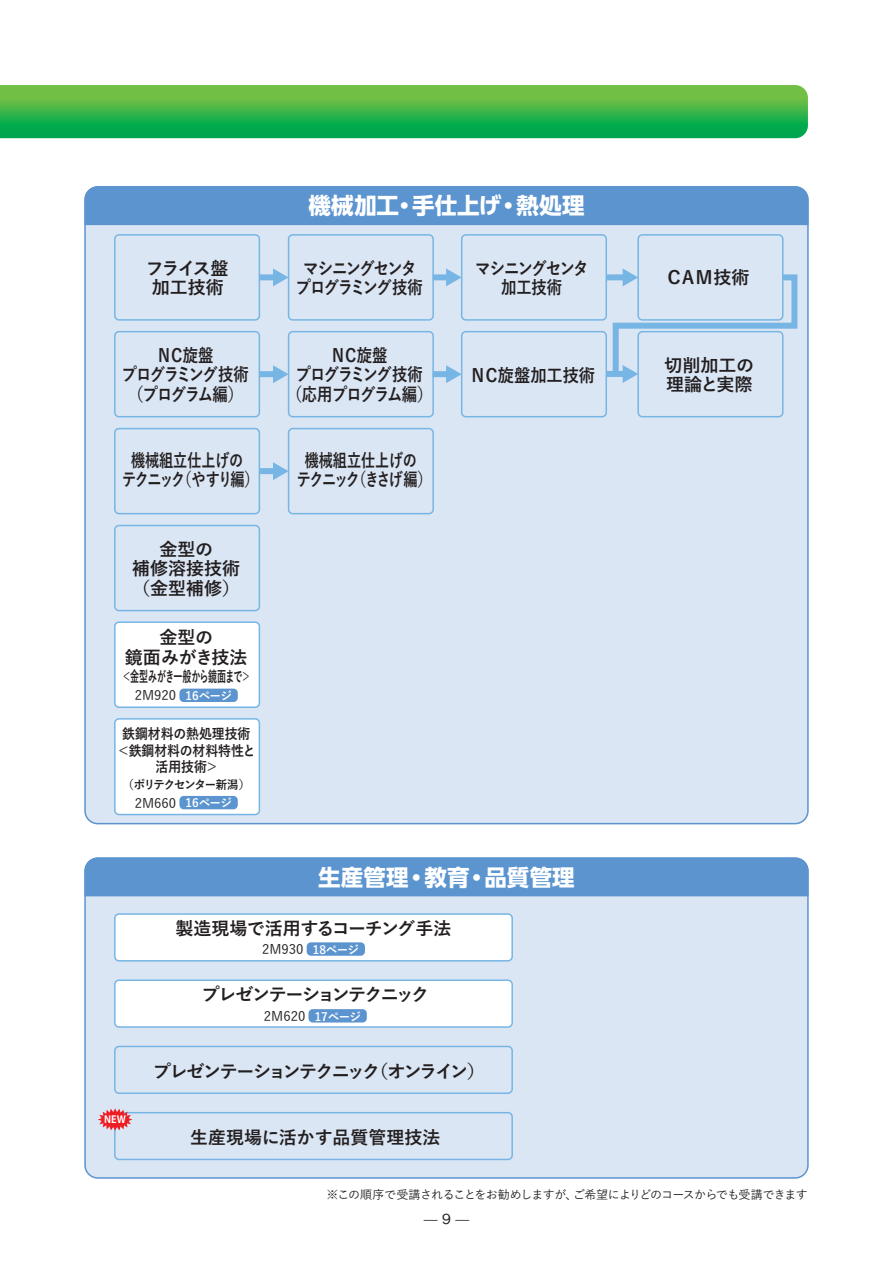
<style>
.page{position:relative;width:893px;height:1263px;background:#fff}
.page>*{position:absolute;margin:0;border:0;box-sizing:border-box;transform-origin:0 0}
.t1{font:700 22.5px "UD Shin Go Pro";letter-spacing:.005em;color:#fff}
.t2{font:700 18px/19.5px "Yu Go";letter-spacing:-.095em;color:#231f20;text-align:center;scale:.85 1}
.t3{font:700 18px/19.5px "Yu Go";color:#231f20}
.t4{font:700 18px/19.5px "Yu Go";letter-spacing:-.015em;color:#231f20;text-align:center;scale:.78 1}
.t5{font:700 18px/19.5px "Yu Go";letter-spacing:-.005em;color:#231f20;text-align:center}
.t6{font:700 18px "Yu Go";letter-spacing:-.095em;color:#231f20}
.t7{font:700 18px/19.5px "Yu Go";letter-spacing:-.1em;color:#231f20;text-align:center;scale:.85 1}
.t8{font:700 18px "Yu Go";letter-spacing:-.08em;color:#231f20}
.t9{font:700 18px/19.5px "Yu Go";letter-spacing:-.06em;color:#231f20;text-align:center;scale:.85 1}
.t10{font:700 18px/19.5px "Yu Go";letter-spacing:-.025em;color:#231f20;text-align:center}
.t11{font:700 18px "Yu Go";color:#231f20;scale:.9 1}
.t12{font:700 18px "Yu Go";letter-spacing:-.06em;color:#231f20}
.t13{font:700 15px "Yu Go";letter-spacing:-.035em;color:#231f20;scale:.6 1}
.t14{font:700 14.25px/16.2px "Yu Go";color:#231f20;text-align:center;scale:.9 1}
.t15{font:13.8px "Gothic BBB Pro Mediu 1";color:#231f20}
.t16{font:500 13.2px "Yu Go";color:#231f20}
.t17{font:500 12px "Yu Go";letter-spacing:-.055em;color:#231f20}
.t18{font:700 12px "Yu Go";letter-spacing:-.1em;color:#231f20;scale:.95 1}
.t19{font:700 9.9px "Koz Go Pro";color:#fff}
.s1{font-weight:700;font-size:11.55px;color:#fff}
</style>
<div class="page">
<div style="left:85px;top:858px;width:723px;height:320px;background:#dbe6f4;border-radius:13px"></div>
<div style="left:85px;top:858px;width:723px;height:39px;background:#5b94cf"></div>
<div style="left:85px;top:187px;width:723px;height:637px;background:#dbe6f4;border-radius:13px"></div>
<div style="left:85px;top:186px;width:723px;height:40px;background:#5b94cf"></div>
<div style="left:115px;top:914px;width:397px;height:47px;background:#fff;border-radius:4px"></div>
<div style="left:114px;top:913px;width:399px;height:48px;border:2px solid #77b6e4;border-radius:4px"></div>
<div style="left:307px;top:942px;width:58px;height:14px;background:#5b94cf;border-radius:4px"></div>
<div style="left:115px;top:980px;width:397px;height:47px;background:#fff;border-radius:4px"></div>
<div style="left:114px;top:979px;width:399px;height:49px;border:2px solid #77b6e4;border-radius:4px"></div>
<div style="left:308px;top:1009px;width:59px;height:13px;background:#5b94cf;border-radius:4px"></div>
<div style="left:114px;top:1112px;width:399px;height:48px;border:2px solid #77b6e4;border-radius:4px"></div>
<div style="left:114px;top:234px;width:146px;height:87px;border:2px solid #77b6e4;border-radius:4px"></div>
<div style="left:114px;top:331px;width:146px;height:86px;border:2px solid #77b6e4;border-radius:4px"></div>
<div style="left:114px;top:525px;width:146px;height:86px;border:2px solid #77b6e4;border-radius:4px"></div>
<div style="left:115px;top:719px;width:144px;height:95px;background:#fff;border-radius:4px"></div>
<div style="left:114px;top:718px;width:146px;height:97px;border:2px solid #77b6e4;border-radius:4px"></div>
<div style="left:115px;top:622px;width:144px;height:85px;background:#fff;border-radius:4px"></div>
<div style="left:114px;top:621px;width:146px;height:87px;border:2px solid #77b6e4;border-radius:4px"></div>
<div style="left:114px;top:1046px;width:399px;height:48px;border:2px solid #77b6e4;border-radius:4px"></div>
<div style="left:259px;top:274px;width:17px;height:6px;background:#77b6e4"></div>
<svg style="left:273px;top:268px;width:15px;height:18px"></svg>
<div style="left:259px;top:371px;width:17px;height:6px;background:#77b6e4"></div>
<svg style="left:273px;top:365px;width:15px;height:18px"></svg>
<div style="left:259px;top:468px;width:17px;height:6px;background:#77b6e4"></div>
<svg style="left:273px;top:462px;width:15px;height:18px"></svg>
<div style="left:288px;top:234px;width:146px;height:87px;border:2px solid #77b6e4;border-radius:4px"></div>
<div style="left:288px;top:331px;width:146px;height:86px;border:2px solid #77b6e4;border-radius:4px"></div>
<div style="left:433px;top:274px;width:16px;height:6px;background:#77b6e4"></div>
<svg style="left:446px;top:268px;width:15px;height:18px"></svg>
<div style="left:433px;top:371px;width:16px;height:6px;background:#77b6e4"></div>
<svg style="left:446px;top:365px;width:15px;height:18px"></svg>
<div style="left:461px;top:234px;width:146px;height:87px;border:2px solid #77b6e4;border-radius:4px"></div>
<div style="left:461px;top:331px;width:146px;height:86px;border:2px solid #77b6e4;border-radius:4px"></div>
<div style="left:637px;top:331px;width:146px;height:86px;border:2px solid #77b6e4;border-radius:4px"></div>
<div style="left:637px;top:234px;width:146px;height:87px;border:2px solid #77b6e4;border-radius:4px"></div>
<div style="left:606px;top:371px;width:19px;height:6px;background:#77b6e4"></div>
<div style="left:606px;top:274px;width:19px;height:6px;background:#77b6e4"></div>
<svg style="left:610px;top:268px;width:188px;height:115px"></svg>
<svg style="left:0;top:85px;width:808px;height:53px"></svg>
<div style="left:114px;top:428px;width:146px;height:86px;border:2px solid #77b6e4;border-radius:4px"></div>
<div style="left:288px;top:428px;width:146px;height:86px;border:2px solid #77b6e4;border-radius:4px"></div>
<div style="left:179px;top:689px;width:59px;height:13px;background:#5b94cf;border-radius:4px"></div>
<svg style="left:98px;top:1108px;width:34px;height:23px"></svg>
<div style="left:179px;top:796px;width:59px;height:13px;background:#5b94cf;border-radius:4px"></div>
<p class="t1" style="left:308px;top:187px;width:278px">機械加工・手仕上げ・熱処理</p>
<p class="t10" style="left:146px;top:259px;width:84px">フライス盤加工技術</p>
<p class="t7" style="left:296px;top:259px;width:151px">マシニングセンタプログラミング技術</p>
<p class="t9" style="left:475px;top:259px;width:135px">マシニングセンタ加工技術</p>
<p class="t12" style="left:665px;top:268px;width:86px">ＣＡＭ技術</p>
<p class="t2" style="left:122px;top:346px;width:151px">ＮＣ旋盤<br>プログラミング技術（プログラム編）</p>
<p class="t2" style="left:287px;top:346px;width:173px">ＮＣ旋盤<br>プログラミング技術（応用プログラム編）</p>
<p class="t4" style="left:122px;top:451px;width:177px">機械組立仕上げの<br>テクニック（やすり編）</p>
<p class="t4" style="left:297px;top:451px;width:174px">機械組立仕上げの<br>テクニック（きさげ編）</p>
<p class="t3" style="left:132px;top:540px;width:110px;text-align:center">金型の<br>補修溶接技術（金型補修）</p>
<p class="t5" style="left:125px;top:628px;width:124px">金型の<br>鏡面みがき技法</p>
<p class="t13" style="left:122px;top:668px;width:215px">＜金型みがき一般から鏡面まで＞</p>
<p class="t16" style="left:135px;top:683px;width:99px">2M920 <span class="s1">16ページ</span></p>
<p class="t14" style="left:117px;top:726px;width:155px">鉄鋼材料の熱処理技術＜鉄鋼材料の材料特性と活用技術＞</p>
<p class="t16" style="left:135px;top:791px;width:99px">2M660 <span class="s1">16ページ</span></p>
<p class="t18" style="left:123px;top:777px;width:136px">（ポリテクセンター新潟）</p>
<p class="t11" style="left:470px;top:365px;width:141px">ＮＣ旋盤加工技術</p>
<p class="t3" style="left:664px;top:356px;width:91px">切削加工の理論と実際</p>
<p class="t1" style="left:318px;top:859px;width:258px">生産管理・教育・品質管理</p>
<p class="t5" style="left:175px;top:919px;width:278px">製造現場で活用するコーチング手法</p>
<p class="t16" style="left:262px;top:937px;width:99px">2M930 <span class="s1">18ページ</span></p>
<p class="t8" style="left:202px;top:984px;width:229px">プレゼンテーションテクニック</p>
<p class="t16" style="left:264px;top:1004px;width:99px">2M620 <span class="s1">17ページ</span></p>
<p class="t19" style="left:104px;top:1113px;width:23px">NEW</p>
<p class="t6" style="left:153px;top:1062px;width:334px">プレゼンテーションテクニック（オンライン）</p>
<p class="t3" style="left:190px;top:1128px;width:252px">生産現場に活かす品質管理技法</p>
<p class="t17" style="left:327px;top:1184px;width:483px">※この順序で受講されることをお勧めしますが、ご希望によりどのコースからでも受講できます</p>
<p class="t15" style="left:424px;top:1208px;width:47px">— 9 —</p>
</div>
